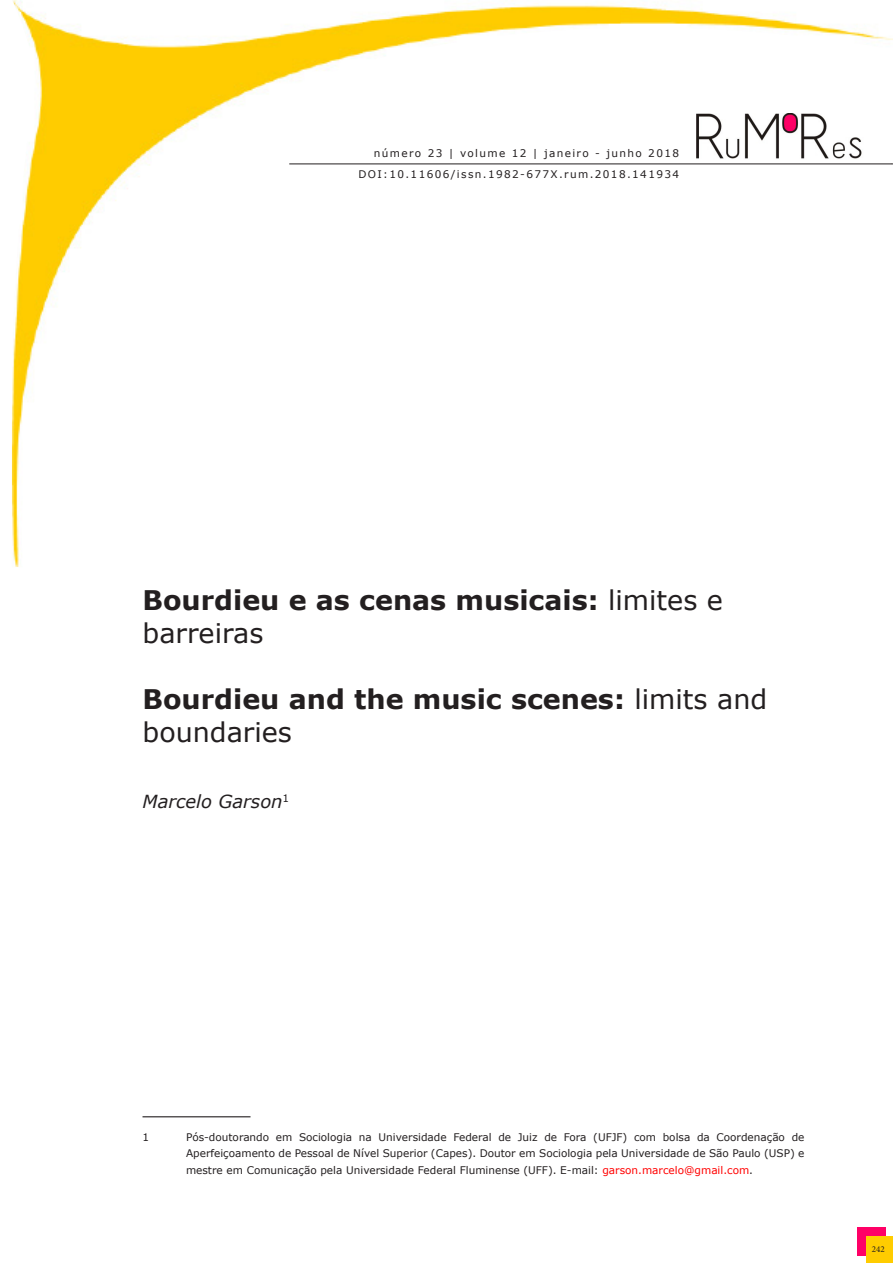
<style>
.page{position:relative;width:893px;height:1263px;background:#fff}
.page>*{position:absolute;margin:0;border:0;box-sizing:border-box;transform-origin:0 0}
.TITULO_Artigo{font:700 27px/33.2px "Verdana";color:#231f20}
.AUTOR_artigo{font:italic 18px "Verdana";color:#231f20}
.Nota_de_rodapé{font:10.5px/16.5px "Verdana";letter-spacing:.13em;color:#231f20;text-align:justify}
.t1{font:9px "Minion Pro";color:#231f20}
.s1{font-weight:400}
.s2{color:#f00}
</style>
<div class="page">
<div style="left:857px;top:1227px;width:29px;height:28px;background:#f06"></div>
<div style="left:866px;top:1236px;width:27px;height:27px;background:#fc0"></div>
<img style="left:12px;top:0;width:881px;height:567px">
<hr style="left:289px;top:164px;width:604px;height:1px;background:#231f20">
<hr style="left:142px;top:1116px;width:108px;height:1px;background:#231f20">
<p class="Nota_de_rodapé" style="left:374px;top:145px;width:307px">número 23 | volume 12 | janeiro - junho 2018</p>
<p class="Nota_de_rodapé" style="left:358px;top:166px;width:322px">DOI:10.11606/issn.1982-677X.rum.2018.141934</p>
<p class="TITULO_Artigo" style="left:142px;top:582px;width:582px">Bourdieu e as cenas musicais: <span class="s1">limites e barreiras</span></p>
<p class="TITULO_Artigo" style="left:142px;top:682px;width:626px">Bourdieu and the music scenes: <span class="s1">limits and boundaries</span></p>
<p class="AUTOR_artigo" style="left:142px;top:789px;width:148px">Marcelo Garson<sup>1</sup></p>
<p class="Nota_de_rodapé" style="left:142px;top:1128px;width:8px">1</p>
<p class="Nota_de_rodapé" style="left:186px;top:1128px;width:620px">Pós-doutorando em Sociologia na Universidade Federal de Juiz de Fora (UFJF) com bolsa da Coordenação de Aperfeiçoamento de Pessoal de Nível Superior (Capes). Doutor em Sociologia pela Universidade de São Paulo (USP) e mestre em Comunicação pela Universidade Federal Fluminense (UFF). E-mail: <span class="s2">garson.marcelo@gmail.com</span>.</p>
<p class="t1" style="left:872px;top:1243px;width:14px">242</p>
</div>
